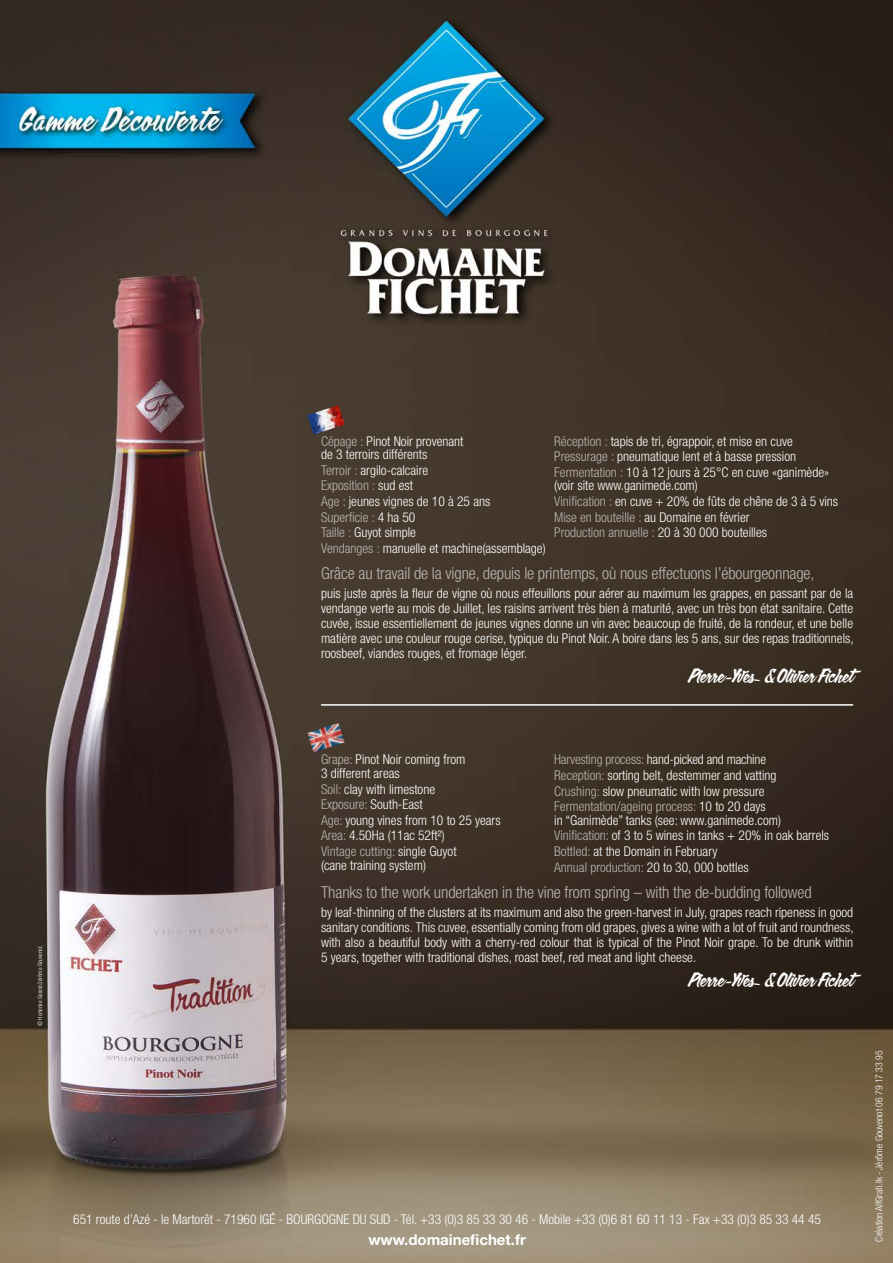
<style>
.page{position:relative;width:893px;height:1263px;background:#fff}
.page>*{position:absolute;margin:0;border:0;box-sizing:border-box;transform-origin:0 0}
.t1{font:18px "Calgary Script OT";color:#fff}
.t2{font:300 condensed 16.5px "Helvetica Neue LT Std";letter-spacing:-.01em;color:#bdb5b3}
.t3{font:700 15px "Helvetica Neue LT Std";color:#fff}
.t4{font:300 condensed 13.5px/15.6px "Helvetica Neue LT Std";color:#fff}
.t5{font:300 condensed 9.75px "Helvetica Neue LT Std";color:#fff}
.t6{font:300 condensed 6px "Helvetica Neue LT Std";color:#fff}
.s1{color:#bdb5b3}
</style>
<div class="page">
<img style="left:0;top:0;width:893px;height:1263px">
<img style="left:307px;top:405px;width:38px;height:30px">
<img style="left:307px;top:723px;width:38px;height:29px">
<hr style="left:321px;top:704px;width:532px;height:2px;background:#fff">
<p class="t6" style="left:37px;top:1026px;width:82px;rotate:-90deg">© Hortense Gerest/Jérôme Gouvenot.</p>
<p class="t4" style="left:321px;top:434px;width:144px;line-height:13.5px"><span class="s1">Cépage :</span> Pinot Noir provenant de 3 terroirs différents</p>
<p class="t4" style="left:321px;top:462px;width:226px"><span class="s1">Terroir :</span> argilo-calcaire<br><span class="s1">Exposition :</span> sud est<br><span class="s1">Age :</span> jeunes vignes de 10 à 25 ans<br><span class="s1">Superficie :</span> 4 ha 50<br><span class="s1">Taille :</span> Guyot simple<br><span class="s1">Vendanges :</span> manuelle et machine(assemblage)</p>
<p class="t4" style="left:554px;top:433px;width:276px"><span class="s1">Réception :</span> tapis de tri, égrappoir, et mise en cuve<br><span class="s1">Pressurage :</span> pneumatique lent et à basse pression<br><span class="s1">Fermentation :</span> 10 à 12 jours à 25°C en cuve «ganimède»</p>
<p class="t4" style="left:554px;top:478px;width:285px">(voir site www.ganimede.com)<br><span class="s1">Vinification :</span> en cuve + 20% de fûts de chêne de 3 à 5 vins <span class="s1">Mise en bouteille :</span> au Domaine en février<br><span class="s1">Production annuelle :</span> 20 à 30 000 bouteilles</p>
<p class="t2" style="left:321px;top:563px;width:495px">Grâce au travail de la vigne, depuis le printemps, où nous effectuons l’ébourgeonnage,</p>
<p class="t4" style="left:321px;top:586px;width:534px;line-height:15px;text-align:justify">puis juste après la fleur de vigne où nous effeuillons pour aérer au maximum les grappes, en passant par de la vendange verte au mois de Juillet, les raisins arrivent très bien à maturité, avec un très bon état sanitaire. Cette cuvée, issue essentiellement de jeunes vignes donne un vin avec beaucoup de fruité, de la rondeur, et une belle matière avec une couleur rouge cerise, typique du Pinot Noir. A boire dans les 5 ans, sur des repas traditionnels, roosbeef, viandes rouges, et fromage léger.</p>
<h1 class="t1" style="left:688px;top:664px;width:167px">Pierre-Yves &amp; Olivier Fichet</h1>
<p class="t4" style="left:321px;top:753px;width:146px;line-height:13.5px"><span class="s1">Grape:</span> Pinot Noir coming from<br>3 different areas</p>
<p class="t4" style="left:321px;top:781px;width:181px"><span class="s1">Soil:</span> clay with limestone<br><span class="s1">Exposure:</span> South-East<br><span class="s1">Age:</span> young vines from 10 to 25 years<br><span class="s1">Area:</span> 4.50Ha (11ac 52ft²)<br><span class="s1">Vintage cutting:</span> single Guyot</p>
<p class="t4" style="left:321px;top:857px;width:106px">(cane training system)</p>
<p class="t4" style="left:554px;top:752px;width:224px"><span class="s1">Harvesting process:</span> hand-picked and machine <span class="s1">Reception:</span> sorting belt, destemmer and vatting <span class="s1">Crushing:</span> slow pneumatic with low pressure <span class="s1">Fermentation/ageing process:</span> 10 to 20 days</p>
<p class="t4" style="left:554px;top:812px;width:276px">in “Ganimède” tanks (see: www.ganimede.com)<br><span class="s1">Vinification:</span> of 3 to 5 wines in tanks + 20% in oak barrels <span class="s1">Bottled:</span> at the Domain in February<br><span class="s1">Annual production:</span> 20 to 30, 000 bottles</p>
<p class="t2" style="left:321px;top:882px;width:492px">Thanks to the work undertaken in the vine from spring – with the de-budding followed</p>
<p class="t4" style="left:321px;top:904px;width:534px;line-height:15px;text-align:justify">by leaf-thinning of the clusters at its maximum and also the green-harvest in July, grapes reach ripeness in good sanitary conditions. This cuvee, essentially coming from old grapes, gives a wine with a lot of fruit and roundness, with also a beautiful body with a cherry-red colour that is typical of the Pinot Noir grape. To be drunk within 5 years, together with traditional dishes, roast beef, red meat and light cheese.</p>
<h1 class="t1" style="left:688px;top:968px;width:167px">Pierre-Yves &amp; Olivier Fichet</h1>
<p class="t4" style="left:73px;top:1211px;width:749px">651 route d’Azé - le Martorêt - 71960 IGÉ - BOURGOGNE DU SUD - Tél. +33 (0)3 85 33 30 46 - Mobile +33 (0)6 81 60 11 13 - Fax +33 (0)3 85 33 44 45</p>
<p class="t3" style="left:368px;top:1230px;width:159px">www.domainefichet.fr</p>
<p class="t5" style="left:873px;top:1241px;width:192px;rotate:-90deg">Création AlfGrafi.Ik - Jérôme Gouvenot 06 79 17 33 95</p>
</div>
